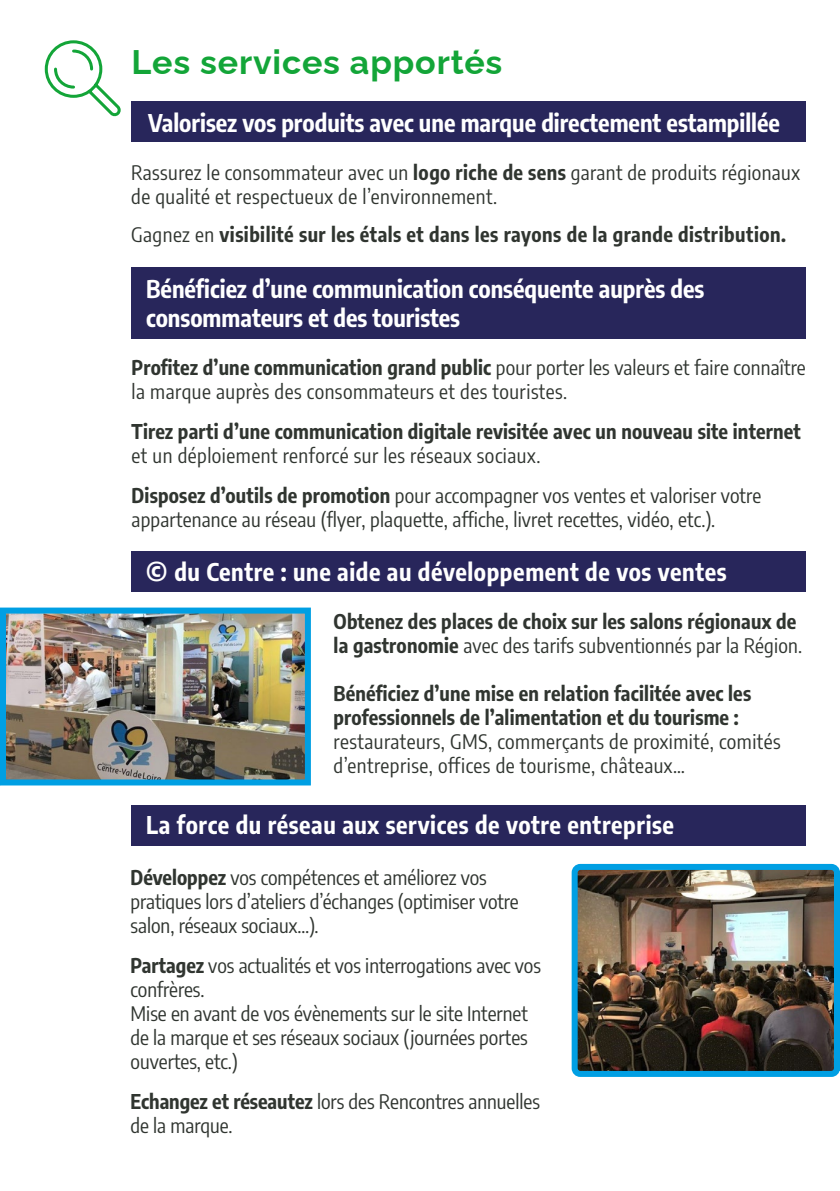
<style>
.page{position:relative;width:840px;height:1191px;background:#fff}
.page>*{position:absolute;margin:0;border:0;box-sizing:border-box;transform-origin:0 0}
.t1{font:700 34px "Raleway";letter-spacing:.025em;color:#13a538}
.t2{font:700 24px/28.8px "Encode Sans Condensed";color:#fff}
.t3{font:700 24px "Encode Sans Condensed";letter-spacing:.025em;color:#fff}
.t4{font:20px/24px "Encode Sans Condensed";letter-spacing:.01em;color:#303530}
.t5{font:700 20px/24px "Encode Sans Condensed";letter-spacing:.01em;color:#303530}
.s1{font-weight:700}
.s2{font-weight:400}
.s3{font-size:26px}
</style>
<div class="page">
<img style="left:0;top:607px;width:311px;height:179px">
<img style="left:578px;top:871px;width:254px;height:199px">
<div style="left:571px;top:864px;width:268px;height:213px;border:6px solid #009fe3;border-radius:6px"></div>
<div style="left:131px;top:551px;width:674px;height:41px;background:#28265b"></div>
<div style="left:131px;top:804px;width:674px;height:41px;background:#28265b"></div>
<div style="left:131px;top:101px;width:674px;height:41px;background:#28265b"></div>
<div style="left:131px;top:267px;width:674px;height:71px;background:#28265b"></div>
<svg style="left:44px;top:40px;width:77px;height:77px"></svg>
<hr style="left:839px;top:871px;width:1px;height:199px;background:#009fe3">
<h1 class="t1" style="left:131px;top:35px;width:372px">Les services apportés</h1>
<p class="t2" style="left:148px;top:107px;width:633px">Valorisez vos produits avec une marque directement estampillée</p>
<p class="t4" style="left:131px;top:159px;width:669px">Rassurez le consommateur avec un <span class="s1">logo riche de sens</span> garant de produits régionaux de qualité et respectueux de l’environnement.</p>
<p class="t5" style="left:131px;top:221px;width:656px"><span class="s2">Gagnez en</span> visibilité sur les étals et dans les rayons de la grande distribution.</p>
<p class="t2" style="left:146px;top:273px;width:559px">Bénéficiez d’une communication conséquente auprès des consommateurs et des touristes</p>
<p class="t4" style="left:131px;top:355px;width:675px"><span class="s1">Profitez d’une communication grand public</span> pour porter les valeurs et faire connaître la marque auprès des consommateurs et des touristes.</p>
<p class="t5" style="left:131px;top:418px;width:670px">Tirez parti d’une communication digitale revisitée avec un nouveau site internet</p>
<p class="t4" style="left:131px;top:435px;width:631px;line-height:40px">et un déploiement renforcé sur les réseaux sociaux.<br><span class="s1">Disposez d’outils de promotion</span> pour accompagner vos ventes et valoriser votre</p>
<p class="t4" style="left:131px;top:507px;width:585px">appartenance au réseau (flyer, plaquette, affiche, livret recettes, vidéo, etc.).</p>
<p class="t3" style="left:146px;top:554px;width:581px"><span class="s3">©</span> du Centre : une aide au développement de vos ventes</p>
<p class="t5" style="left:333px;top:608px;width:470px">Obtenez des places de choix sur les salons régionaux de la gastronomie <span class="s2">avec des tarifs subventionnés par la Région.</span></p>
<p class="t5" style="left:333px;top:680px;width:419px">Bénéficiez d’une mise en relation facilitée avec les professionnels de l’alimentation et du tourisme :</p>
<p class="t4" style="left:333px;top:728px;width:448px">restaurateurs, GMS, commerçants de proximité, comités d’entreprise, offices de tourisme, châteaux…</p>
<p class="t3" style="left:146px;top:806px;width:529px">La force du réseau aux services de votre entreprise</p>
<p class="t4" style="left:130px;top:864px;width:389px"><span class="s1">Développez</span> vos compétences et améliorez vos pratiques lors d’ateliers d’échanges (optimiser votre salon, réseaux sociaux…).</p>
<p class="t4" style="left:130px;top:952px;width:412px"><span class="s1">Partagez</span> vos actualités et vos interrogations avec vos confrères.<br>Mise en avant de vos évènements sur le site Internet de la marque et ses réseaux sociaux (journées portes ouvertes, etc.)</p>
<p class="t4" style="left:130px;top:1088px;width:411px"><span class="s1">Echangez et réseautez</span> lors des Rencontres annuelles de la marque.</p>
</div>
